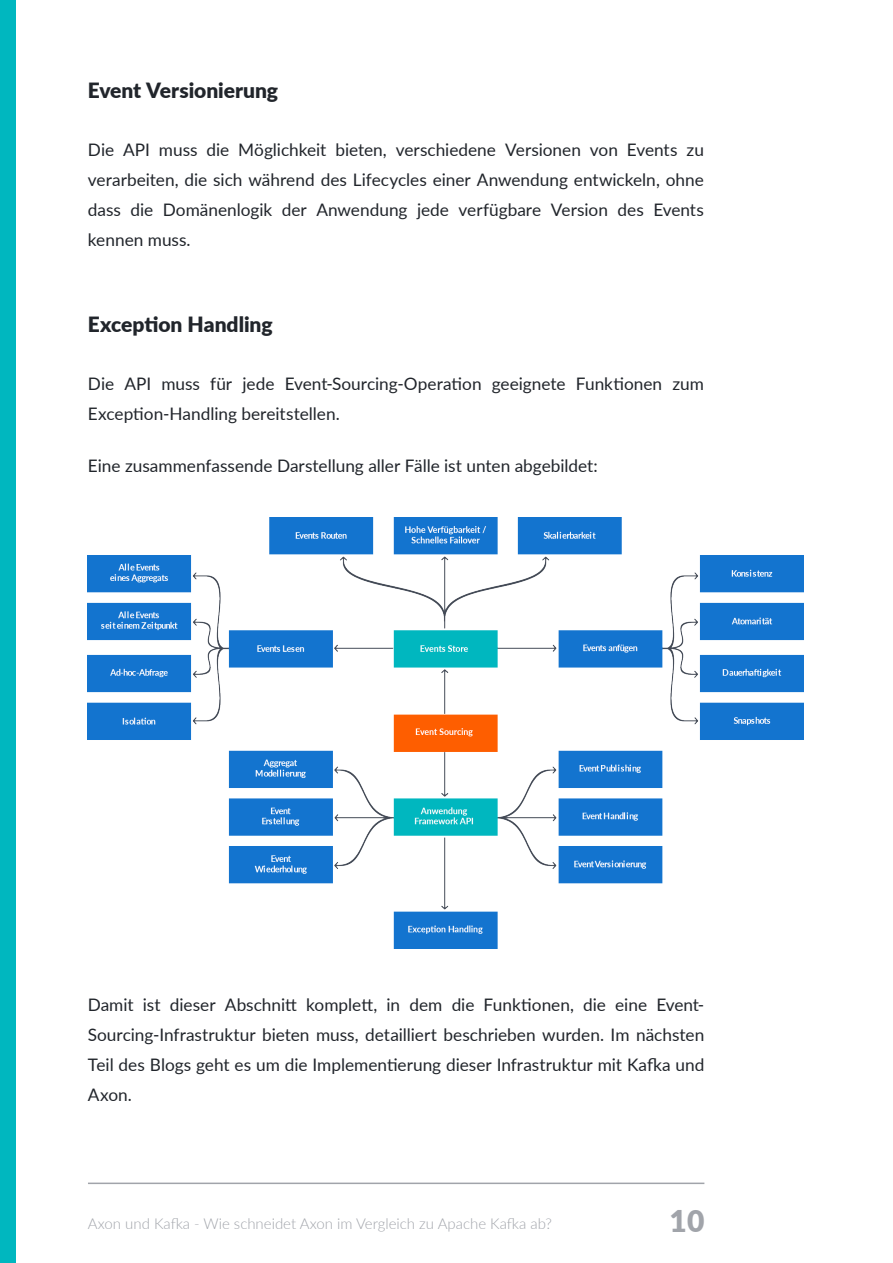
<style>
.page{position:relative;width:893px;height:1263px;background:#fff}
.page>*{position:absolute;margin:0;border:0;box-sizing:border-box;transform-origin:0 0}
.t1{font:900 30px "Lato";color:#a1a4aa}
.t2{font:900 21px "Lato";color:#21252b}
.t3{font:17.25px/30px "Lato";color:#21252b;text-align:justify}
.t4{font:300 15px "Lato";color:#a1a4aa}
</style>
<div class="page">
<hr style="left:88px;top:1182px;width:616px;height:2px;background:#a1a4aa">
<div style="left:0;top:0;width:16px;height:1263px;background:#00b7bf"></div>
<img style="left:88px;top:518px;width:715px;height:430px">
<h4 class="t2" style="left:88px;top:74px;width:192px">Event Versionierung</h4>
<p class="t3" style="left:88px;top:134px;width:617px">Die API muss die Möglichkeit bieten, verschiedene Versionen von Events zu verarbeiten, die sich während des Lifecycles einer Anwendung entwickeln, ohne dass die Domänenlogik der Anwendung jede verfügbare Version des Events kennen muss.</p>
<h4 class="t2" style="left:88px;top:308px;width:186px">Exception Handling</h4>
<p class="t3" style="left:88px;top:368px;width:617px">Die API muss für jede Event-Sourcing-Operation geeignete Funktionen zum<br>Exception-Handling bereitstellen.</p>
<p class="t3" style="left:88px;top:450px;width:511px">Eine zusammenfassende Darstellung aller Fälle ist unten abgebildet:</p>
<p class="t3" style="left:88px;top:989px;width:618px">Damit ist dieser Abschnitt komplett, in dem die Funktionen, die eine Event-Sourcing-Infrastruktur bieten muss, detailliert beschrieben wurden. Im nächsten Teil des Blogs geht es um die Implementierung dieser Infrastruktur mit Kafka und Axon.</p>
<p class="t4" style="left:88px;top:1213px;width:465px">Axon und Kafka - Wie schneidet Axon im Vergleich zu Apache Kafka ab?</p>
<h1 class="t1" style="left:670px;top:1198px;width:36px">10</h1>
</div>
